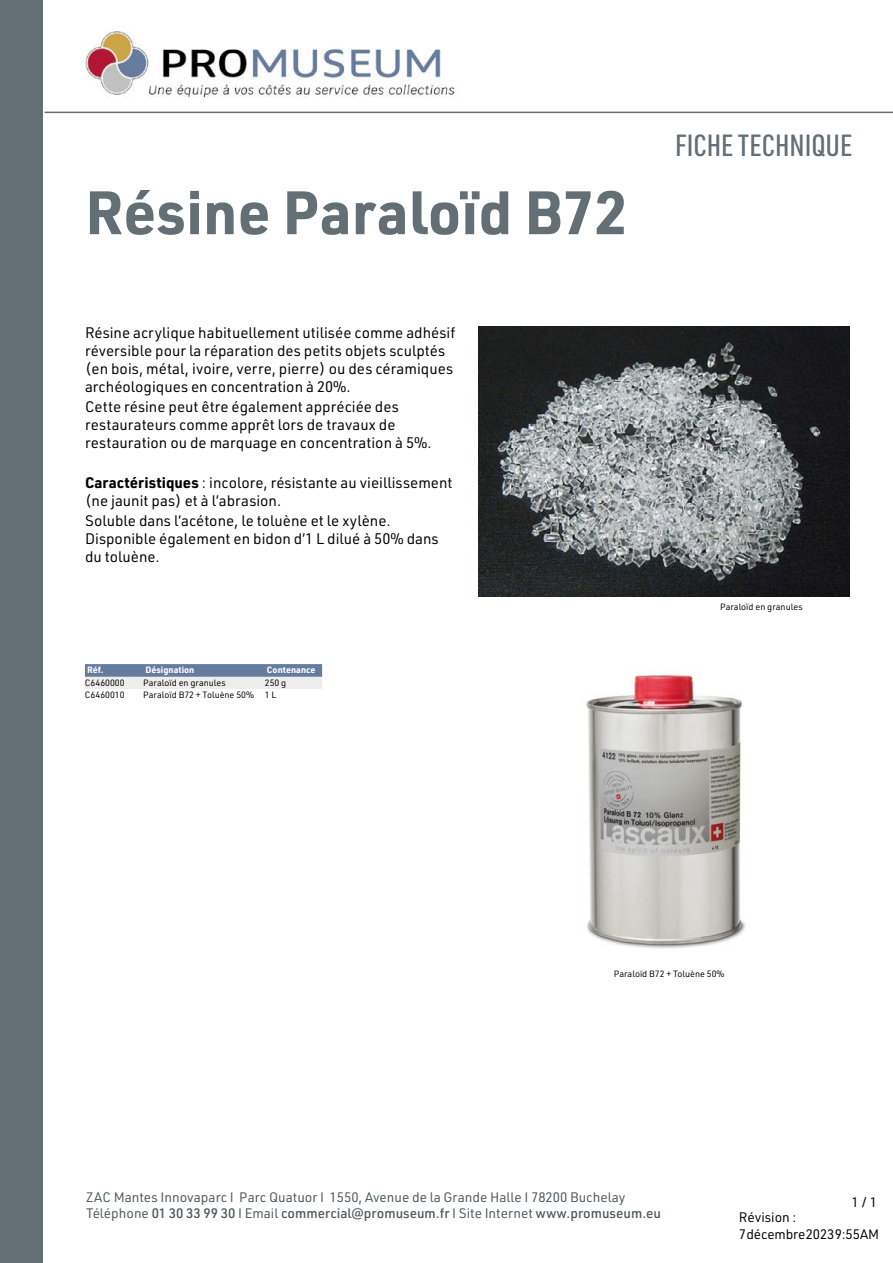
<style>
.page{position:relative;width:893px;height:1263px;background:#fff}
.page>*{position:absolute;margin:0;border:0;box-sizing:border-box;transform-origin:0 0}
.t1{font:700 60px "URWDIN";color:#636e75}
.t2{font:500 30px "URWDIN Cond";color:#636e75}
.t3{font:15px/18px "URWDIN";color:#000}
.t4{font:13.5px/16.2px "URWDIN";color:#4c565c}
.t5{font:13.5px/16.2px "URWDIN";letter-spacing:-.01em;color:#000}
.t6{font:9px "URWDIN";color:#000}
.t7{font:700 9px "URWDIN";color:#fff}
.s1{font-weight:700}
.s2{font-weight:500}
</style>
<div class="page">
<div style="left:0;top:0;width:43px;height:1263px;background:#636e75"></div>
<hr style="left:45px;top:112px;width:848px;height:1px;background:#636e75">
<img style="left:85px;top:27px;width:370px;height:71px">
<img style="left:478px;top:327px;width:371px;height:269px">
<svg style="left:85px;top:664px;width:237px;height:25px;background:#a8b3c5"></svg>
<img style="left:586px;top:675px;width:160px;height:273px">
<h1 class="t1" style="left:85px;top:171px;width:544px">Résine Paraloïd B72</h1>
<p class="t3" style="left:85px;top:323px;width:372px">Résine acrylique habituellement utilisée comme adhésif réversible pour la réparation des petits objets sculptés (en bois, métal, ivoire, verre, pierre) ou des céramiques archéologiques en concentration à 20%.</p>
<p class="t3" style="left:85px;top:397px;width:348px">Cette résine peut être également appréciée des restaurateurs comme apprêt lors de travaux de restauration ou de marquage en concentration à 5%.</p>
<p class="t3" style="left:85px;top:473px;width:369px"><span class="s1">Caractéristiques</span> : incolore, résistante au vieillissement (ne jaunit pas) et à l’abrasion.</p>
<p class="t3" style="left:85px;top:511px;width:355px">Soluble dans l’acétone, le toluène et le xylène.<br>Disponible également en bidon d’1 L dilué à 50% dans du toluène.</p>
<p class="t7" style="left:87px;top:663px;width:18px">Réf.</p>
<p class="t7" style="left:145px;top:663px;width:51px">Désignation</p>
<p class="t7" style="left:267px;top:663px;width:50px">Contenance</p>
<p class="t6" style="left:85px;top:677px;width:41px">C6460000</p>
<p class="t6" style="left:143px;top:677px;width:84px">Paraloïd en granules</p>
<p class="t6" style="left:265px;top:677px;width:23px">250 g</p>
<p class="t6" style="left:85px;top:689px;width:41px">C6460010</p>
<p class="t6" style="left:143px;top:689px;width:135px">Paraloïd B72 + Toluène 50% 1 L</p>
<h2 class="t2" style="left:675px;top:126px;width:179px">FICHE TECHNIQUE</h2>
<p class="t6" style="left:720px;top:601px;width:84px">Paraloïd en granules</p>
<p class="t6" style="left:614px;top:968px;width:112px">Paraloïd B72 + Toluène 50%</p>
<p class="t4" style="left:86px;top:1189px;width:576px">ZAC Mantes Innovaparc I Parc Quatuor I 1550, Avenue de la Grande Halle I 78200 Buchelay<br>Téléphone <span class="s2">01 30 33 99 30</span> I Email <span class="s2">commercial@promuseum.fr</span> I Site Internet <span class="s2">www.promuseum.eu</span></p>
<p class="t5" style="left:851px;top:1194px;width:27px">1 / 1</p>
<p class="t5" style="left:739px;top:1209px;width:142px">Révision :<br>7 décembre 2023 9:55 AM</p>
</div>
